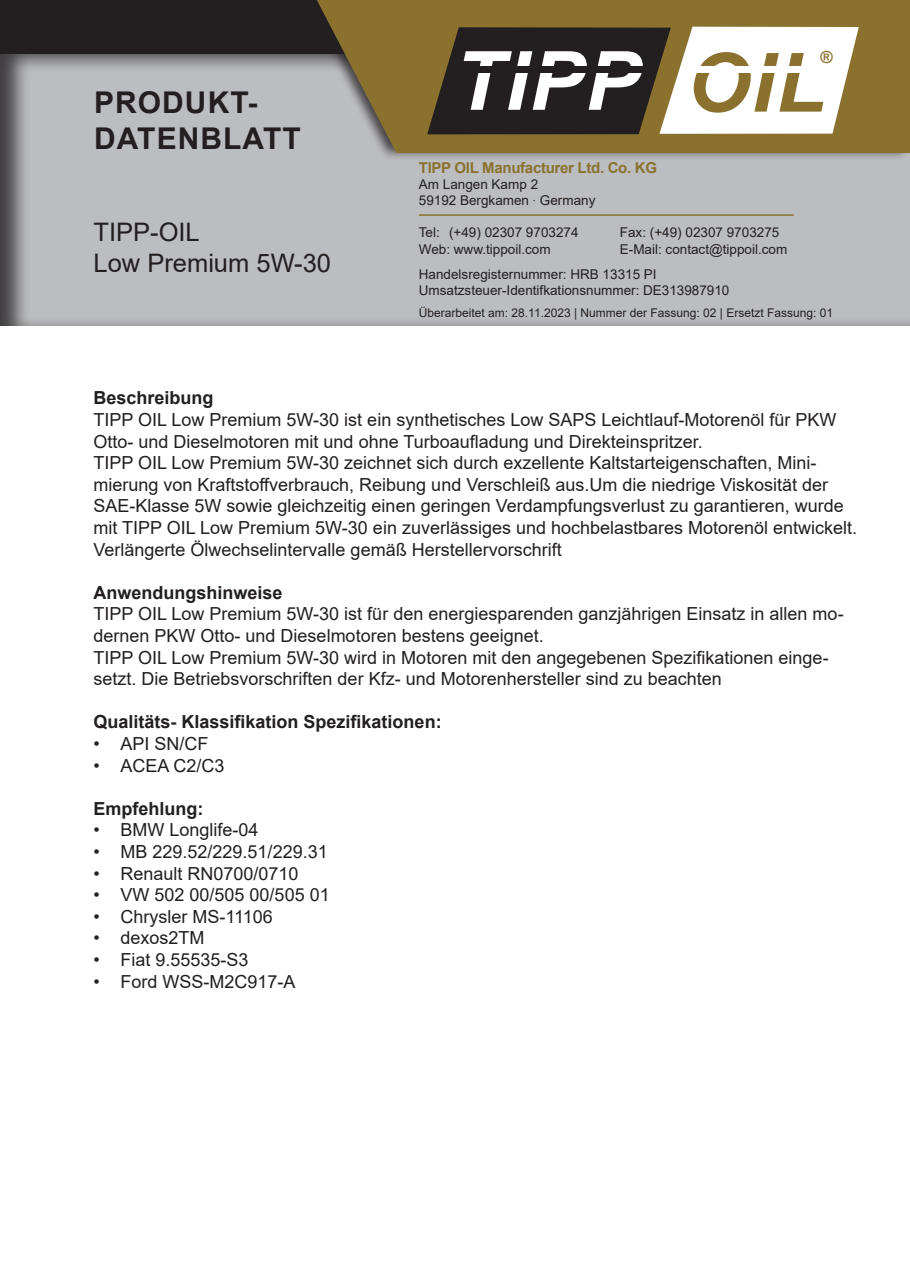
<style>
.page{position:relative;width:910px;height:1280px;background:#fff}
.page>*{position:absolute;margin:0;border:0;box-sizing:border-box;transform-origin:0 0}
.t1{font:italic 700 81.75px "Arial";letter-spacing:.015em;color:#fff}
.t2{font:700 30px/36px "Arial";letter-spacing:.035em;color:#231f20}
.t3{font:25.5px "Arial";color:#231f20}
.t4{font:18px/21.6px "Arial";color:#231f20}
.t5{font:700 18px "Arial";color:#231f20}
.t6{font:700 16.65px "Arial";color:#8a722e}
.t7{font:700 15px "Arial";letter-spacing:-.02em;color:#8a722e}
.t8{font:13.5px/16.2px "Arial";color:#231f20}
.t9{font:12px "Arial";color:#231f20}
.s1{color:#8a722e}
.s2{font-family:"Helvetica Neue LT Std";font-weight:100;font-stretch:condensed}
</style>
<div class="page">
<div style="left:0;top:52px;width:910px;height:276px;background:#231f20;opacity:.75"></div>
<div style="left:0;top:0;width:910px;height:53px;background:#231f20"></div>
<div style="left:300px;top:0;width:610px;height:161px;background:#231f20;opacity:.75"></div>
<svg style="left:317px;top:0;width:593px;height:153px;background:#8b773c"></svg>
<svg style="left:427px;top:27px;width:432px;height:107px"></svg>
<div style="left:454px;top:51px;width:183px;height:77px;background:#231f20"></div>
<div style="left:477px;top:66px;width:171px;height:7px;background:#231f20"></div>
<div style="left:694px;top:66px;width:109px;height:6px;background:#fff"></div>
<hr style="left:419px;top:214px;width:375px;height:2px;background:#8a722e">
<h2 class="t2" style="left:94px;top:85px;width:208px">PRODUKT-<br>DATENBLATT</h2>
<p class="t3" style="left:94px;top:215px;width:108px">TIPP-OIL</p>
<p class="t3" style="left:94px;top:245px;width:239px">Low Premium 5W-30</p>
<h1 class="t1" style="left:454px;top:27px;width:373px">TIPP <span class="s1">OIL</span></h1>
<p class="t6" style="left:820px;top:47px;width:14px">®</p>
<p class="t7" style="left:419px;top:157px;width:240px">TIPP OIL Manufacturer Ltd. Co. KG</p>
<p class="t8" style="left:419px;top:176px;width:178px">Am Langen Kamp 2<br>59192 Bergkamen <span class="s2">·</span> Germany</p>
<p class="t8" style="left:419px;top:224px;width:161px">Tel: (+49) 02307 9703274</p>
<p class="t8" style="left:620px;top:224px;width:161px">Fax: (+49) 02307 9703275</p>
<p class="t8" style="left:419px;top:241px;width:133px">Web: www.tippoil.com</p>
<p class="t8" style="left:419px;top:236px;width:370px;line-height:25.2px;text-indent:201px">E-Mail: contact@tippoil.com<br>Handelsregisternummer: HRB 13315 PI</p>
<p class="t8" style="left:419px;top:282px;width:312px">Umsatzsteuer-Identifkationsnummer: DE313987910</p>
<p class="t9" style="left:419px;top:305px;width:416px">Überarbeitet am: 28.11.2023 | Nummer der Fassung: 02 | Ersetzt Fassung: 01</p>
<p class="t5" style="left:94px;top:385px;width:122px">Beschreibung</p>
<p class="t4" style="left:94px;top:409px;width:744px">TIPP OIL Low Premium 5W-30 ist ein synthetisches Low SAPS Leichtlauf-Motorenöl für PKW<br>Otto- und Dieselmotoren mit und ohne Turboaufladung und Direkteinspritzer.</p>
<p class="t4" style="left:94px;top:452px;width:765px">TIPP OIL Low Premium 5W-30 zeichnet sich durch exzellente Kaltstarteigenschaften, Mini&shy;mierung von Kraftstoffverbrauch, Reibung und Verschleiß aus.Um die niedrige Viskosität der SAE-Klasse 5W sowie gleichzeitig einen geringen Verdampfungsverlust zu garantieren, wurde mit TIPP OIL Low Premium 5W-30 ein zuverlässiges und hochbelastbares Motorenöl entwickelt.<br>Verlängerte Ölwechselintervalle gemäß Herstellervorschrift</p>
<p class="t5" style="left:94px;top:580px;width:191px">Anwendungshinweise</p>
<p class="t4" style="left:94px;top:603px;width:752px">TIPP OIL Low Premium 5W-30 ist für den energiesparenden ganzjährigen Einsatz in allen mo&shy;dernen PKW Otto- und Dieselmotoren bestens geeignet.</p>
<p class="t4" style="left:94px;top:646px;width:737px">TIPP OIL Low Premium 5W-30 wird in Motoren mit den angegebenen Spezifikationen einge&shy;setzt. Die Betriebsvorschriften der Kfz- und Motorenhersteller sind zu beachten</p>
<p class="t5" style="left:94px;top:709px;width:350px">Qualitäts- Klassifikation Spezifikationen:</p>
<p class="t4" style="left:94px;top:733px;width:117px">• API SN/CF</p>
<p class="t4" style="left:94px;top:754px;width:133px">• ACEA C2/C3</p>
<p class="t5" style="left:94px;top:796px;width:111px">Empfehlung:</p>
<p class="t4" style="left:94px;top:819px;width:167px">• BMW Longlife-04</p>
<p class="t4" style="left:94px;top:841px;width:236px">• MB 229.52/229.51/229.31</p>
<p class="t4" style="left:94px;top:862px;width:207px">• Renault RN0700/0710</p>
<p class="t4" style="left:94px;top:884px;width:238px">• VW 502 00/505 00/505 01</p>
<p class="t4" style="left:94px;top:905px;width:181px">• Chrysler MS-11106</p>
<p class="t4" style="left:94px;top:927px;width:113px">• dexos2TM</p>
<p class="t4" style="left:94px;top:949px;width:157px">• Fiat 9.55535-S3</p>
<p class="t4" style="left:94px;top:970px;width:204px">• Ford WSS-M2C917-A</p>
</div>
